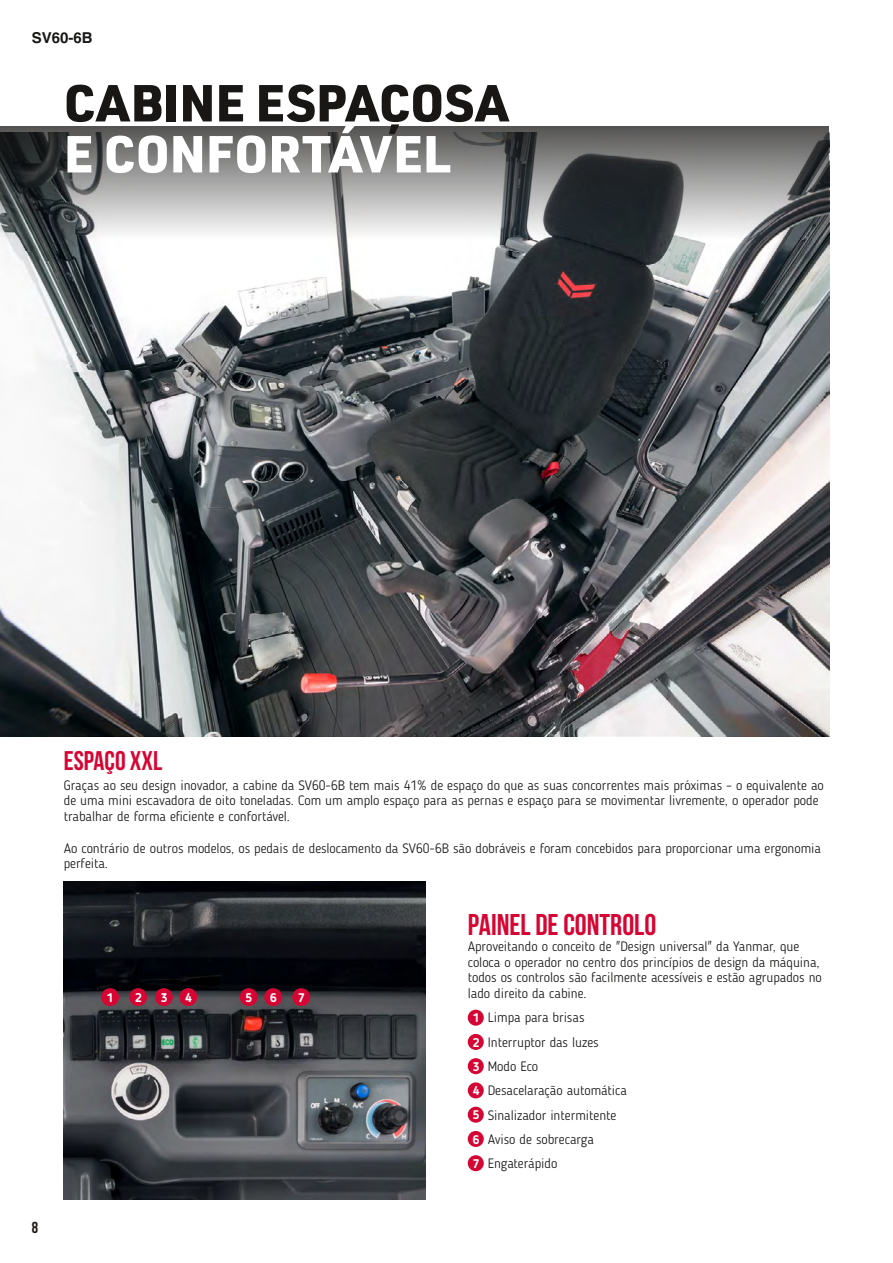
<style>
.page{position:relative;width:893px;height:1263px;background:#fff}
.page>*{position:absolute;margin:0;border:0;box-sizing:border-box;transform-origin:0 0}
.t1{font:900 51px "URWDIN";letter-spacing:.005em;color:#181716}
.t2{font:900 51px "URWDIN";color:#fff}
.t3{font:700 30px "Bebas Neue";color:#d50634}
.t4{font:700 27px "Bebas Neue";color:#d50634}
.t5{font:15.9px "Bebas Neue";color:#181716}
.t6{font:700 15px "Helvetica LT Pro";color:#181716}
.t7{font:300 13.5px/15.8px "Blogger Sans";color:#181716}
.t8{font:700 12.45px "Blogger Sans";color:#fff}
.s1{font-weight:700;font-size:12.45px;color:#fff}
</style>
<div class="page">
<img style="left:0;top:239px;width:829px;height:497px">
<svg style="left:0;top:126px;width:829px;height:113px;background:#808182"></svg>
<div style="left:468px;top:1010px;width:16px;height:16px;background:#d50634;border-radius:50%"></div>
<div style="left:468px;top:1034px;width:16px;height:16px;background:#d50634;border-radius:50%"></div>
<div style="left:468px;top:1058px;width:16px;height:16px;background:#d50634;border-radius:50%"></div>
<div style="left:468px;top:1082px;width:16px;height:16px;background:#d50634;border-radius:50%"></div>
<div style="left:468px;top:1107px;width:16px;height:16px;background:#d50634;border-radius:50%"></div>
<div style="left:468px;top:1131px;width:16px;height:16px;background:#d50634;border-radius:50%"></div>
<div style="left:468px;top:1155px;width:16px;height:16px;background:#d50634;border-radius:50%"></div>
<img style="left:64px;top:881px;width:361px;height:318px">
<div style="left:101px;top:988px;width:18px;height:18px;background:#d50634;border-radius:50%"></div>
<div style="left:129px;top:988px;width:18px;height:18px;background:#d50634;border-radius:50%"></div>
<div style="left:155px;top:988px;width:18px;height:18px;background:#d50634;border-radius:50%"></div>
<div style="left:179px;top:988px;width:18px;height:18px;background:#d50634;border-radius:50%"></div>
<div style="left:240px;top:988px;width:18px;height:18px;background:#d50634;border-radius:50%"></div>
<div style="left:264px;top:988px;width:18px;height:18px;background:#d50634;border-radius:50%"></div>
<div style="left:292px;top:988px;width:18px;height:18px;background:#d50634;border-radius:50%"></div>
<p class="t6" style="left:32px;top:29px;width:62px">SV60-6B</p>
<h1 class="t1" style="left:64px;top:68px;width:446px">CABINE ESPAÇOSA</h1>
<h1 class="t2" style="left:64px;top:119px;width:389px">E CONFORTÁVEL</h1>
<h3 class="t4" style="left:64px;top:745px;width:100px">ESPAÇO XXL</h3>
<p class="t7" style="left:64px;top:777px;width:762px">Graças ao seu design inovador, a cabine da SV60-6B tem mais 41% de espaço do que as suas concorrentes mais próximas – o equivalente ao de uma mini escavadora de oito toneladas. Com um amplo espaço para as pernas e espaço para se movimentar livremente, o operador pode trabalhar de forma eficiente e confortável.</p>
<p class="t7" style="left:64px;top:840px;width:759px">Ao contrário de outros modelos, os pedais de deslocamento da SV60-6B são dobráveis e foram concebidos para proporcionar uma ergonomia perfeita.</p>
<p class="t8" style="left:107px;top:990px;width:8px">1</p>
<p class="t8" style="left:135px;top:990px;width:8px">2</p>
<p class="t8" style="left:161px;top:990px;width:8px">3</p>
<p class="t8" style="left:185px;top:990px;width:8px">4</p>
<p class="t8" style="left:246px;top:990px;width:8px">5</p>
<p class="t8" style="left:270px;top:990px;width:8px">6</p>
<p class="t8" style="left:298px;top:990px;width:8px">7</p>
<p class="t5" style="left:32px;top:1218px;width:8px">8</p>
<h2 class="t3" style="left:468px;top:908px;width:190px">PAINEL DE CONTROLO</h2>
<p class="t7" style="left:468px;top:938px;width:356px">Aproveitando o conceito de "Design universal" da Yanmar, que coloca o operador no centro dos princípios de design da máquina, todos os controlos são facilmente acessíveis e estão agrupados no lado direito da cabine.</p>
<p class="t7" style="left:473px;top:1006px;width:155px;line-height:24.3px"><span class="s1">1</span> Limpa para brisas<br><span class="s1">2</span> Interruptor das luzes<br><span class="s1">3</span> Modo Eco<br><span class="s1">4</span> Desacelaração automática<br><span class="s1">5</span> Sinalizador intermitente<br><span class="s1">6</span> Aviso de sobrecarga<br><span class="s1">7</span> Engaterápido</p>
</div>
